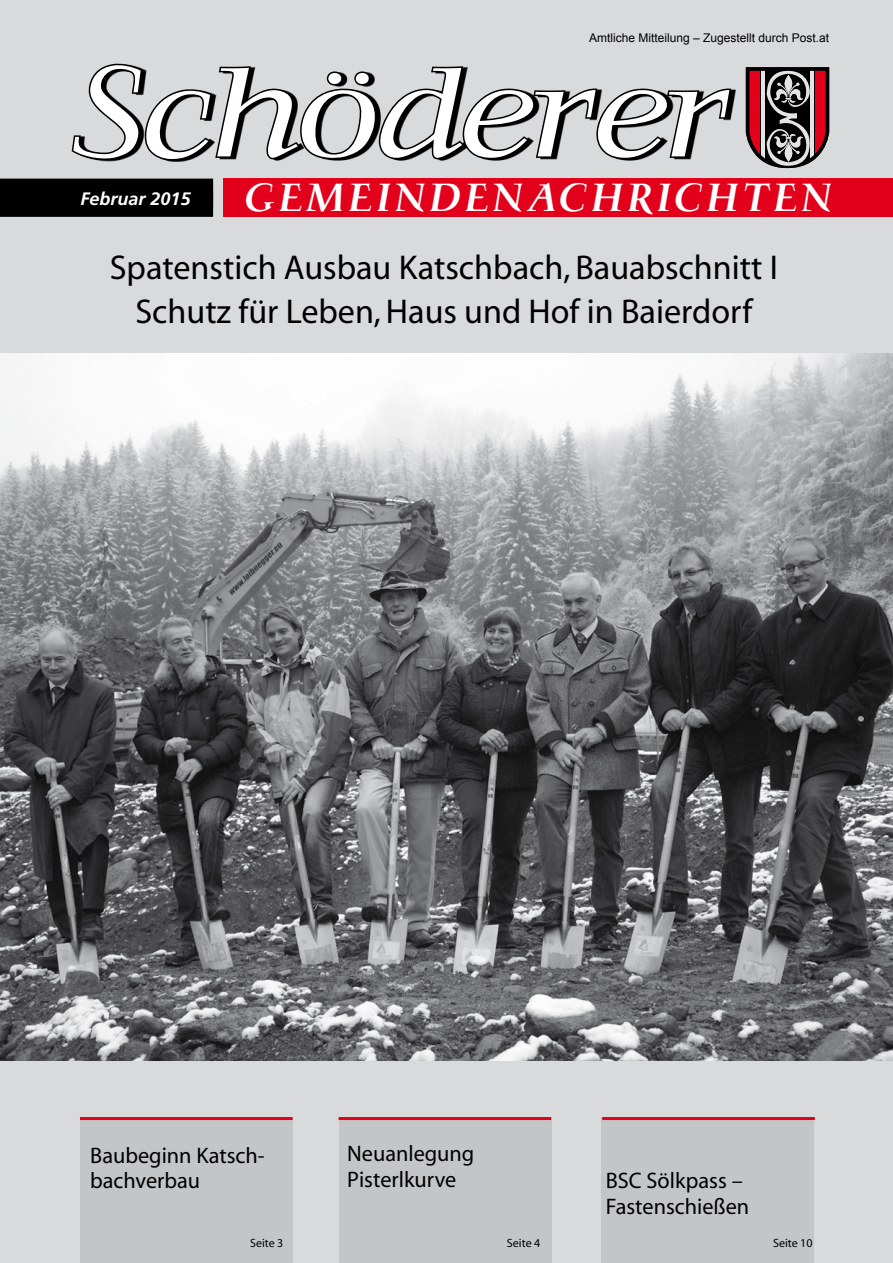
<style>
.page{position:relative;width:893px;height:1263px;background:#d9dadb}
.page>*{position:absolute;margin:0;border:0;box-sizing:border-box;transform-origin:0 0}
.t1{font:italic 117px "Francois";color:#fff;scale:1.27 1}
.t2{font:italic 700 36px "Francois";letter-spacing:.14em;color:#fff;scale:1.06 1}
.t3{font:34.5px/43.5px "Myriad";color:#000;text-align:center}
.t4{font:22.5px/25.5px "Myriad";color:#000}
.t5{font:italic 700 18px "Frutiger";color:#fff}
.t6{font:12px "Arial";color:#000}
.t7{font:12px "Myriad";color:#000}
</style>
<div class="page">
<div style="left:224px;top:179px;width:669px;height:38px;background:#e2001a"></div>
<svg style="left:71px;top:63px;width:662px;height:99px"></svg>
<div style="left:0;top:179px;width:213px;height:38px;background:#000"></div>
<div style="left:80px;top:1117px;width:212px;height:146px;background:#c4c5c6"></div>
<div style="left:339px;top:1117px;width:213px;height:146px;background:#c4c5c6"></div>
<div style="left:602px;top:1117px;width:212px;height:146px;background:#c4c5c6"></div>
<hr style="left:80px;top:1117px;width:213px;height:3px;background:#e2001a">
<hr style="left:602px;top:1117px;width:213px;height:3px;background:#e2001a">
<hr style="left:339px;top:1117px;width:212px;height:3px;background:#e2001a">
<svg style="left:745px;top:67px;width:85px;height:102px"></svg>
<img style="left:0;top:353px;width:893px;height:707px">
<p class="t6" style="left:589px;top:30px;width:242px">Amtliche Mitteilung – Zugestellt durch Post.at</p>
<h1 class="t1" style="left:64px;top:40px;width:519px">Schöderer</h1>
<p class="t5" style="left:81px;top:188px;width:112px">Februar 2015</p>
<p class="t2" style="left:244px;top:175px;width:554px">GEMEINDENACHRICHTEN</p>
<p class="t3" style="left:110px;top:248px;width:669px">Spatenstich Ausbau Katschbach, Bauabschnitt I<br>Schutz für Leben, Haus und Hof in Baierdorf</p>
<p class="t4" style="left:90px;top:1143px;width:176px">Baubeginn Katsch&shy;bachverbau</p>
<p class="t7" style="left:250px;top:1237px;width:35px">Seite 3</p>
<p class="t4" style="left:347px;top:1142px;width:129px">Neuanlegung<br>Pisterlkurve</p>
<p class="t7" style="left:507px;top:1237px;width:35px">Seite 4</p>
<p class="t4" style="left:606px;top:1169px;width:145px">BSC Sölkpass –<br>Fastenschießen</p>
<p class="t7" style="left:773px;top:1237px;width:41px">Seite 10</p>
</div>
